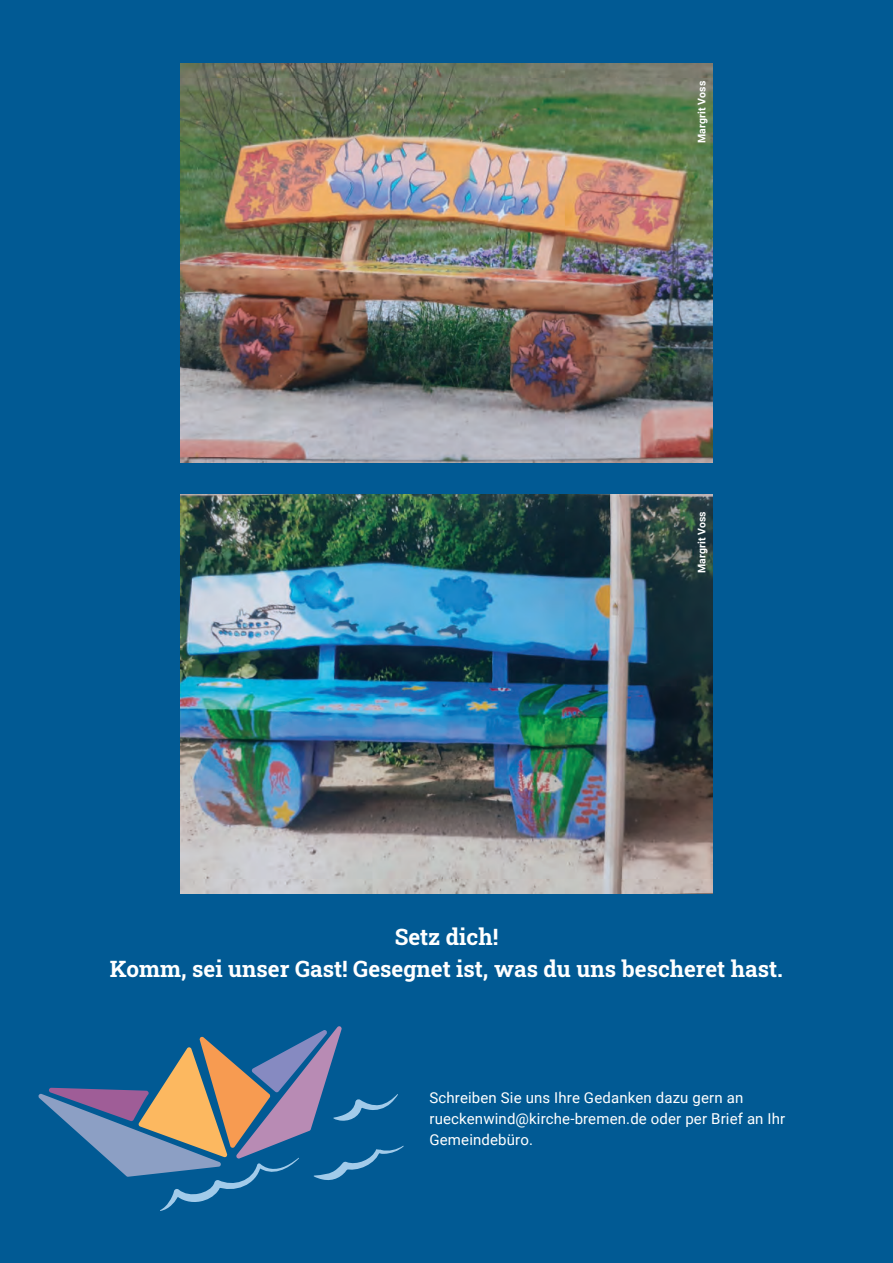
<style>
.page{position:relative;width:893px;height:1263px;background:#015a94}
.page>*{position:absolute;margin:0;border:0;box-sizing:border-box;transform-origin:0 0}
.t1{font:700 22.5px/31.5px "Roboto Slab";color:#fff;text-align:center}
.t2{font:15px/21px "Roboto";letter-spacing:.01em;color:#fff}
.t3{font:700 10.5px "Roboto";letter-spacing:.01em;color:#fff}
</style>
<div class="page">
<img style="left:181px;top:64px;width:531px;height:399px">
<img style="left:181px;top:494px;width:531px;height:399px">
<svg style="left:38px;top:1026px;width:366px;height:185px"></svg>
<p class="t3" style="left:698px;top:143px;width:63px;rotate:-90deg">Margrit Voss</p>
<p class="t3" style="left:698px;top:573px;width:63px;rotate:-90deg">Margrit Voss</p>
<h1 class="t1" style="left:110px;top:921px;width:675px">Setz dich!<br>Komm, sei unser Gast! Gesegnet ist, was du uns bescheret hast.</h1>
<p class="t2" style="left:429px;top:1088px;width:357px">Schreiben Sie uns Ihre Gedanken dazu gern an rueckenwind@kirche-bremen.de oder per Brief an Ihr<br>Gemeindebüro.</p>
</div>
